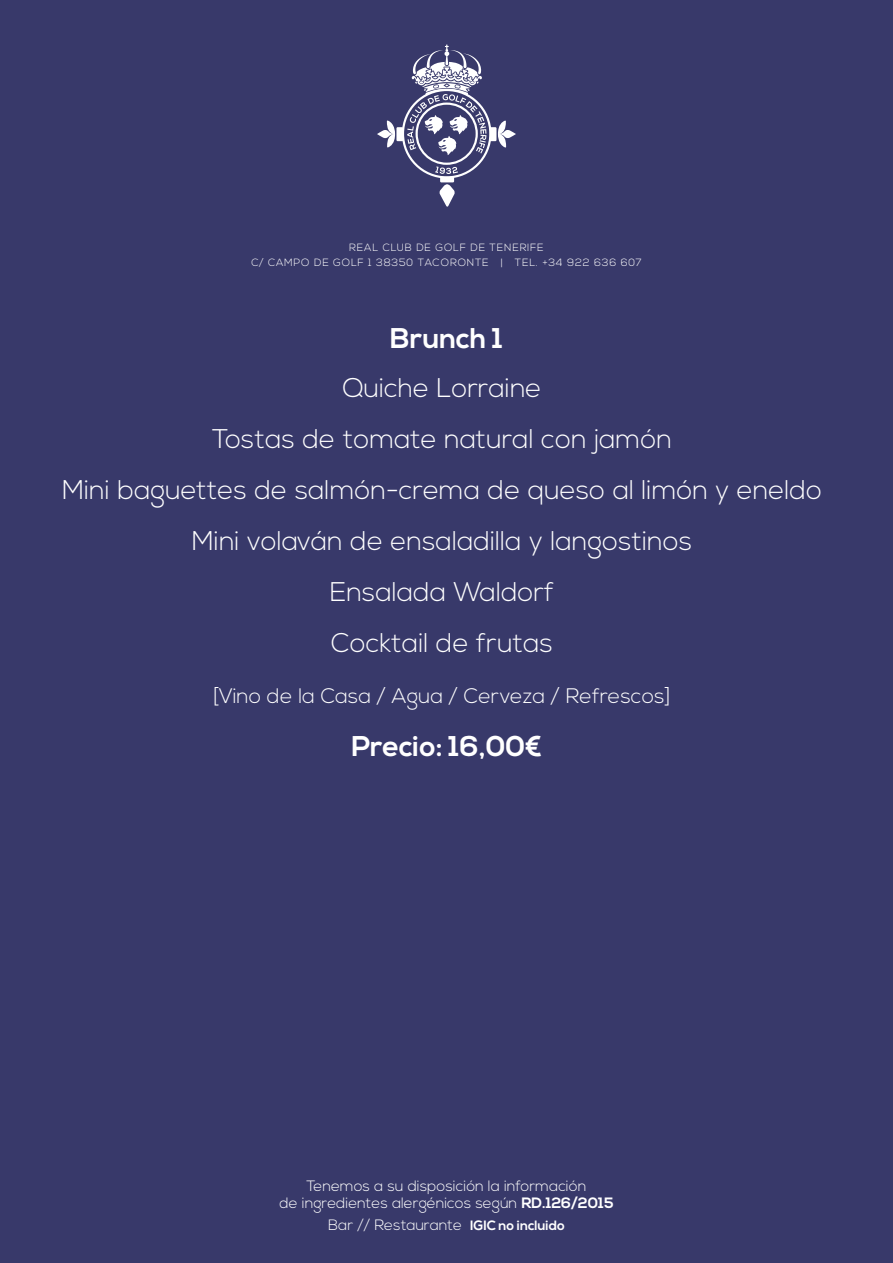
<style>
.page{position:relative;width:893px;height:1263px;background:#38396a}
.page>*{position:absolute;margin:0;border:0;box-sizing:border-box;transform-origin:0 0}
.Encabezado_de_secció{font:700 28.5px "Nexa";color:#fff}
.t1{font:300 27px "Nexa";color:#fff}
.t2{font:300 21px "Nexa";color:#fff}
.t3{font:300 15px/16.5px "Nexa";color:#fff;text-align:center}
.t4{font:300 10.5px/15px "Nexa";letter-spacing:.075em;color:#fff;text-align:center}
.s1{font-weight:700}
.s2{font-weight:700;font-size:13.5px}
</style>
<div class="page">
<svg style="left:439px;top:184px;width:16px;height:23px"></svg>
<div style="left:490px;top:127px;width:6px;height:14px;background:#fff"></div>
<div style="left:396px;top:127px;width:7px;height:14px;background:#fff"></div>
<div style="left:440px;top:177px;width:14px;height:5px;background:#fff"></div>
<svg style="left:498px;top:121px;width:18px;height:27px"></svg>
<svg style="left:377px;top:120px;width:18px;height:27px"></svg>
<svg style="left:402px;top:45px;width:89px;height:133px"></svg>
<p class="t4" style="left:251px;top:241px;width:392px">REAL CLUB DE GOLF DE TENERIFE<br>C/ CAMPO DE GOLF 1 38350 TACORONTE | TEL. +34 922 636 607</p>
<p class="Encabezado_de_secció" style="left:390px;top:321px;width:114px">Brunch 1</p>
<p class="t1" style="left:343px;top:372px;width:201px">Quiche Lorraine</p>
<p class="t1" style="left:212px;top:423px;width:461px">Tostas de tomate natural con jamón</p>
<p class="t1" style="left:62px;top:474px;width:761px">Mini baguettes de salmón-crema de queso al limón y eneldo</p>
<p class="t1" style="left:192px;top:525px;width:502px">Mini volaván de ensaladilla y langostinos</p>
<p class="t1" style="left:330px;top:576px;width:226px">Ensalada Waldorf</p>
<p class="t1" style="left:331px;top:627px;width:223px">Cocktail de frutas</p>
<p class="t2" style="left:213px;top:684px;width:459px">[Vino de la Casa / Agua / Cerveza / Refrescos]</p>
<p class="Encabezado_de_secció" style="left:351px;top:729px;width:192px">Precio: 16,00€</p>
<p class="t3" style="left:279px;top:1178px;width:335px">Tenemos a su disposición la información<br>de ingredientes alergénicos según <span class="s1">RD.126/2015</span></p>
<p class="t3" style="left:328px;top:1217px;width:238px">Bar // Restaurante <span class="s2">IGIC no incluido</span></p>
</div>
